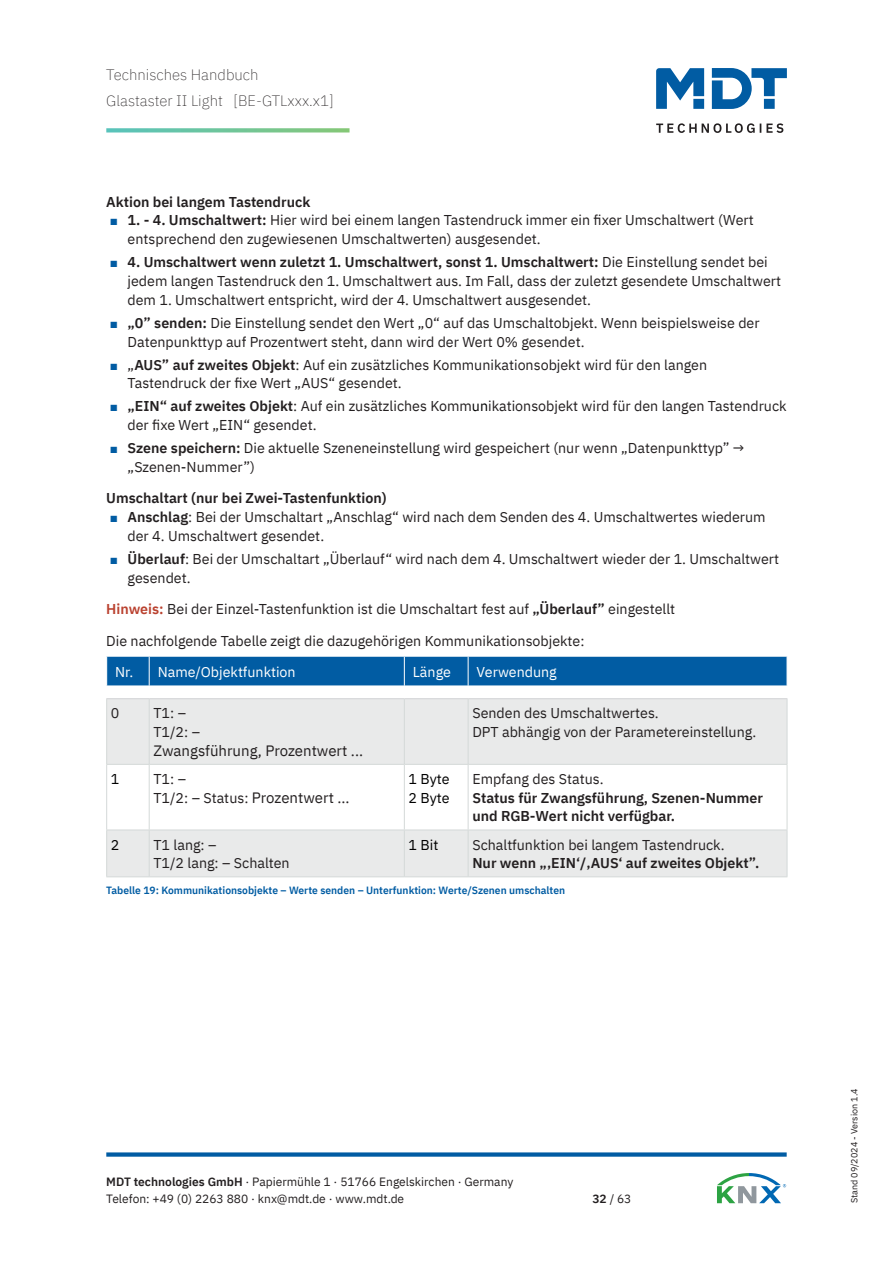
<style>
.page{position:relative;width:893px;height:1263px;background:#fff}
.page>*{position:absolute;margin:0;border:0;box-sizing:border-box;transform-origin:0 0}
.Text_linksbündig{font:15px "IBM Plex Sans";color:#231f20}
.t1{font:200 15px/26.5px "IBM Plex Sans";color:#231f20}
.Text_3Punkt{font:14.25px/18.8px "IBM Plex Sans";color:#231f20}
.Text_linksbündig-2{font:600 14.25px/18.8px "IBM Plex Sans";color:#231f20}
.Text_linksbündig-3{font:14.25px/18.8px "IBM Plex Sans";color:#231f20}
.Text_3Punkt-2{font:600 14.25px "IBM Plex Sans";color:#231f20}
.Titel{font:14.25px "IBM Plex Sans";color:#fff}
.Text_linksbündig-4{font:14.25px/18.8px "IBM Plex Sans";color:#000}
.t2{font:12px/17.9px "IBM Plex Sans";color:#231f20}
.t3{font:600 10.5px "IBM Plex Sans";color:#015ca3}
.t4{font:9px "IBM Plex Sans";color:#231f20}
.s1{color:#015ca3}
.s2{font-weight:600}
.s3{color:#000}
.s4{font-weight:600;color:#ba4230}
.s5{font-size:14.25px}
.s6{font-weight:400}
</style>
<div class="page">
<svg style="left:656px;top:68px;width:131px;height:41px"></svg>
<svg style="left:656px;top:123px;width:127px;height:10px"></svg>
<svg style="left:717px;top:1173px;width:69px;height:30px"></svg>
<div style="left:106px;top:1152px;width:681px;height:5px;background:#015ca3"></div>
<svg style="left:106px;top:128px;width:244px;height:4px"></svg>
<svg style="left:107px;top:699px;width:680px;height:177px;fill:#e9eaea"></svg>
<svg style="left:106px;top:656px;width:681px;height:30px;background:#0d64a7"></svg>
<hr style="left:106px;top:698px;width:43px;height:1px;background:#d1d2d4">
<hr style="left:149px;top:698px;width:255px;height:1px;background:#d1d2d4">
<hr style="left:404px;top:698px;width:64px;height:1px;background:#d1d2d4">
<hr style="left:468px;top:698px;width:319px;height:1px;background:#d1d2d4">
<hr style="left:106px;top:699px;width:1px;height:65px;background:#d4d9d8">
<hr style="left:149px;top:699px;width:1px;height:65px;background:#d4d9d8">
<hr style="left:404px;top:699px;width:1px;height:65px;background:#d4d9d8">
<hr style="left:468px;top:699px;width:1px;height:65px;background:#d4d9d8">
<hr style="left:787px;top:699px;width:1px;height:65px;background:#d4d9d8">
<hr style="left:106px;top:764px;width:43px;height:1px;background:#d4d9d8">
<hr style="left:106px;top:765px;width:1px;height:65px;background:#d4d9d8">
<hr style="left:149px;top:764px;width:255px;height:1px;background:#d4d9d8">
<hr style="left:149px;top:765px;width:1px;height:65px;background:#d4d9d8">
<hr style="left:404px;top:764px;width:64px;height:1px;background:#d4d9d8">
<hr style="left:404px;top:765px;width:1px;height:65px;background:#d4d9d8">
<hr style="left:468px;top:764px;width:319px;height:1px;background:#d4d9d8">
<hr style="left:468px;top:765px;width:1px;height:65px;background:#d4d9d8">
<hr style="left:787px;top:765px;width:1px;height:65px;background:#d4d9d8">
<hr style="left:106px;top:830px;width:43px;height:1px;background:#d4d9d8">
<hr style="left:106px;top:830px;width:1px;height:46px;background:#d4d9d8">
<hr style="left:149px;top:830px;width:255px;height:1px;background:#d4d9d8">
<hr style="left:149px;top:830px;width:1px;height:46px;background:#d4d9d8">
<hr style="left:404px;top:830px;width:64px;height:1px;background:#d4d9d8">
<hr style="left:404px;top:830px;width:1px;height:46px;background:#d4d9d8">
<hr style="left:468px;top:830px;width:319px;height:1px;background:#d4d9d8">
<hr style="left:468px;top:830px;width:1px;height:46px;background:#d4d9d8">
<hr style="left:787px;top:830px;width:1px;height:46px;background:#d4d9d8">
<hr style="left:106px;top:876px;width:43px;height:1px;background:#d4d9d8">
<hr style="left:149px;top:876px;width:255px;height:1px;background:#d4d9d8">
<hr style="left:404px;top:876px;width:64px;height:1px;background:#d4d9d8">
<hr style="left:468px;top:876px;width:319px;height:1px;background:#d4d9d8">
<p class="t1" style="left:106px;top:60px;width:229px">Technisches Handbuch<br>Glastaster II Light [BE-GTLxxx.x1]</p>
<p class="Text_3Punkt-2" style="left:106px;top:190px;width:206px">Aktion bei langem Tastendruck</p>
<p class="Text_3Punkt" style="left:128px;top:210px;width:628px;text-indent:-17px"><span class="s1">■</span> <span class="s2">1. - 4. Umschaltwert:</span> Hier wird bei einem langen Tastendruck immer ein fixer Umschaltwert (Wert entsprechend den zugewiesenen Umschaltwerten) ausgesendet.</p>
<p class="Text_3Punkt" style="left:128px;top:252px;width:655px;text-indent:-17px"><span class="s1">■</span> <span class="s2">4. Umschaltwert wenn zuletzt 1. Umschaltwert, sonst 1. Umschaltwert:</span> Die Einstellung sendet bei jedem langen Tastendruck den 1. Umschaltwert aus. Im Fall, dass der zuletzt gesendete Umschaltwert dem 1. Umschaltwert entspricht, wird der 4. Umschaltwert ausgesendet.</p>
<p class="Text_3Punkt" style="left:128px;top:312px;width:634px;text-indent:-17px"><span class="s1">■</span> <span class="s2">„0” senden:</span> Die Einstellung sendet den Wert „0“ auf das Umschaltobjekt. Wenn beispielsweise der<br>Datenpunkttyp auf Prozentwert steht, dann wird der Wert 0% gesendet.</p>
<p class="Text_3Punkt" style="left:128px;top:354px;width:581px;text-indent:-17px"><span class="s1">■</span> „<span class="s2">AUS” auf zweites Objekt</span>: Auf ein zusätzliches Kommunikationsobjekt wird für den langen<br>Tastendruck der fixe Wert „AUS“ gesendet.</p>
<p class="Text_3Punkt" style="left:128px;top:396px;width:661px;text-indent:-17px"><span class="s1">■</span> <span class="s2">„EIN“ auf zweites Objekt</span>: Auf ein zusätzliches Komm<span class="s3">un</span>ikationsobjekt wird für den langen Tastendruck der fixe Wert „EIN“ gesendet.</p>
<p class="Text_3Punkt" style="left:128px;top:437px;width:618px;text-indent:-17px"><span class="s1">■</span> <span class="s2">Szene speichern:</span> Die aktuelle Szeneneinstellung wird gespeichert (nur wenn „Datenpunkttyp” → „Szenen-Nummer”)</p>
<p class="Text_3Punkt-2" style="left:106px;top:487px;width:282px">Umschaltart (nur bei Zwei-Tastenfunktion)</p>
<p class="Text_3Punkt" style="left:128px;top:506px;width:640px;text-indent:-17px"><span class="s1">■</span> <span class="s2">Anschlag</span>: Bei der Umschaltart „Anschlag“ wird nach dem Senden des 4. Umschaltwertes wiederum der 4. Umschaltwert gesendet.</p>
<p class="Text_3Punkt" style="left:128px;top:548px;width:653px;text-indent:-17px"><span class="s1">■</span> <span class="s2">Überlauf</span>: Bei der Umschaltart „Überlauf“ wird nach dem 4. Umschaltwert wieder der 1. Umschaltwert gesendet.</p>
<p class="Text_3Punkt" style="left:106px;top:598px;width:570px"><span class="s4">Hinweis:</span> Bei der Einzel-Tastenfunktion ist die Umschaltart fest auf <span class="s2">„Überlauf”</span> eingestellt</p>
<p class="Text_3Punkt" style="left:106px;top:630px;width:480px">Die nachfolgende Tabelle zeigt die dazugehörigen Kommunikationsobjekte:</p>
<p class="Titel" style="left:115px;top:661px;width:20px">Nr.</p>
<p class="Titel" style="left:158px;top:661px;width:139px">Name/Objektfunktion</p>
<p class="Titel" style="left:413px;top:661px;width:40px">Länge</p>
<p class="Titel" style="left:477px;top:661px;width:82px">Verwendung</p>
<p class="Text_linksbündig-3" style="left:111px;top:703px;width:10px">0</p>
<p class="Text_linksbündig-3" style="left:153px;top:703px;width:48px">T1: –<br>T1/2: –</p>
<p class="Text_linksbündig" style="left:153px;top:739px;width:211px">Zwangsführung, Prozentwert ...</p>
<p class="Text_linksbündig-3" style="left:472px;top:703px;width:285px">Senden des Umschaltwertes.<br>DPT abhängig von der Parametereinstellung.</p>
<p class="Text_linksbündig-4" style="left:111px;top:768px;width:10px">1</p>
<p class="Text_linksbündig-3" style="left:153px;top:768px;width:34px">T1: –</p>
<p class="Text_linksbündig" style="left:153px;top:786px;width:198px"><span class="s5">T1/2: – Status:</span> Prozentwert ...</p>
<p class="Text_linksbündig-4" style="left:409px;top:768px;width:42px">1 Byte<br>2 Byte</p>
<p class="Text_linksbündig-2" style="left:472px;top:768px;width:292px"><span class="s6">Empfang des Status.<br></span>Status für Zwangsführung, Szenen-Nummer und RGB-Wert nicht verfügbar.</p>
<p class="Text_linksbündig-4" style="left:111px;top:834px;width:10px">2</p>
<p class="Text_linksbündig-3" style="left:153px;top:834px;width:138px">T1 lang: –<br>T1/2 lang: – Schalten</p>
<p class="Text_linksbündig-4" style="left:409px;top:834px;width:31px">1 Bit</p>
<p class="Text_linksbündig-2" style="left:472px;top:834px;width:288px"><span class="s6">Schaltfunktion bei langem Tastendruck.<br></span>Nur wenn „‚EIN‘/‚AUS‘ auf zweites Objekt”.</p>
<p class="t3" style="left:106px;top:882px;width:460px">Tabelle 19: Kommunikationsobjekte – Werte senden – Unterfunktion: Werte/Szenen umschalten</p>
<p class="t2" style="left:106px;top:1171px;width:409px"><span class="s2">MDT technologies GmbH</span> · Papiermühle 1 · 51766 Engelskirchen · Germany<br>Telefon: +49 (0) 2263 880 · knx@mdt.de · www.mdt.de</p>
<p class="t2" style="left:592px;top:1189px;width:41px"><span class="s2">32</span> / 63</p>
<p class="t4" style="left:847px;top:1203px;width:116px;rotate:-90deg">Stand 09/2024 - Version 1.4</p>
</div>
